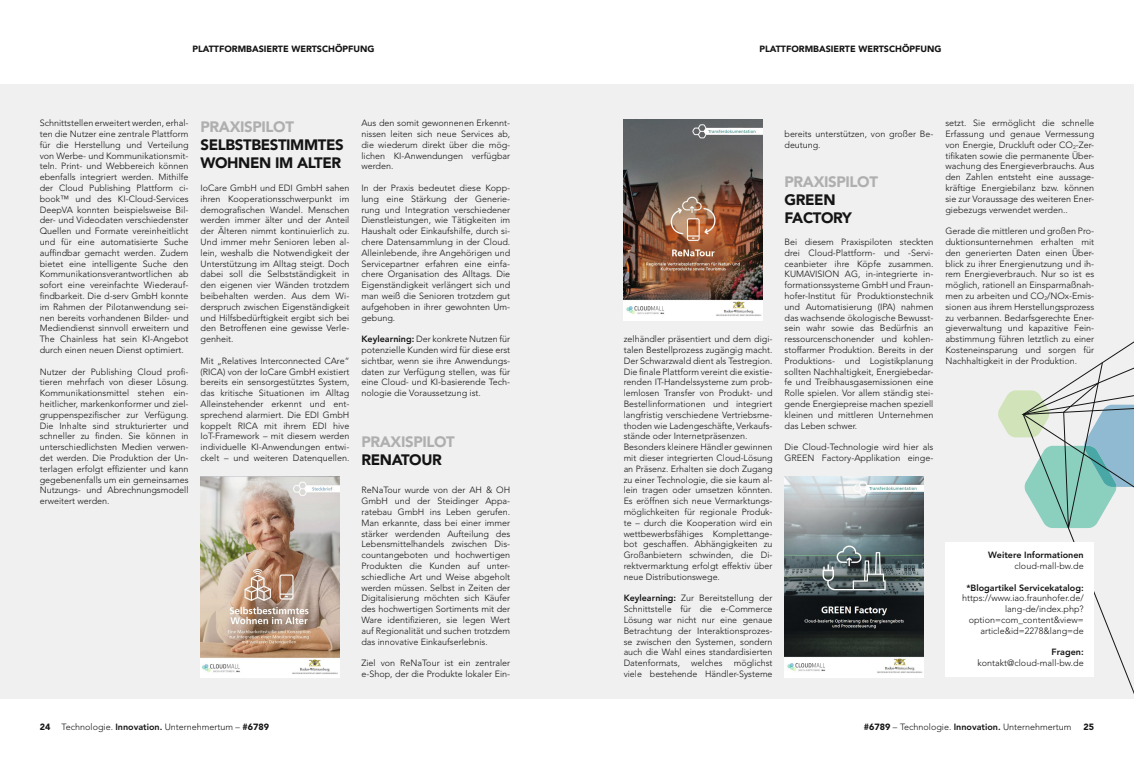
<style>
.page{position:relative;width:1134px;height:757px;background:#fff}
.page>*{position:absolute;margin:0;border:0;box-sizing:border-box;transform-origin:0 0}
.t1{font:900 15px/18px "Avenir LT";letter-spacing:-.025em;color:#131413}
.t2{font:900 15px "Avenir LT";letter-spacing:-.025em;color:#afafb0}
.t3{font:300 9px/10.8px "Avenir LT";color:#131413;text-align:justify}
.t4{font:900 9px "Avenir LT";color:#131413}
.t5{font:800 9px "Avenir LT";color:#131413}
.s1{font-weight:800}
.s2{font-weight:900}
</style>
<div class="page">
<div style="left:0;top:84px;width:1134px;height:614px;background:#f0f0f0"></div>
<img style="left:201px;top:476px;width:138px;height:201px">
<img style="left:624px;top:120px;width:139px;height:200px">
<img style="left:784px;top:476px;width:139px;height:201px">
<svg style="left:1023px;top:530px;width:111px;height:169px"></svg>
<svg style="left:998px;top:341px;width:136px;height:189px"></svg>
<div style="left:945px;top:542px;width:149px;height:135px;background:#fff"></div>
<p class="t4" style="left:192px;top:44px;width:184px">PLATTFORMBASIERTE WERTSCHÖPFUNG</p>
<p class="t4" style="left:759px;top:44px;width:184px">PLATTFORMBASIERTE WERTSCHÖPFUNG</p>
<p class="t3" style="left:40px;top:118px;width:150px">Schnittstellen erweitert werden, erhal&shy;ten die Nutzer eine zentrale Plattform für die Herstellung und Verteilung von Werbe- und Kommunikationsmit&shy;teln. Print- und Webbereich können ebenfalls integriert werden. Mithilfe der Cloud Publishing Plattform ci&shy;book™ und des KI-Cloud-Services DeepVA konnten beispielsweise Bil&shy;der- und Videodaten verschiedenster Quellen und Formate vereinheitlicht und für eine automatisierte Suche auffindbar gemacht werden. Zudem bietet eine intelligente Suche den Kommunikationsverantwortlichen ab sofort eine vereinfachte Wiederauf&shy;findbarkeit. Die d-serv GmbH konnte im Rahmen der Pilotanwendung sei&shy;nen bereits vorhandenen Bilder- und Mediendienst sinnvoll erweitern und The Chainless hat sein KI-Angebot durch einen neuen Dienst optimiert.</p>
<p class="t3" style="left:40px;top:366px;width:150px">Nutzer der Publishing Cloud profi&shy;tieren mehrfach von dieser Lösung.<br>Kommunikationsmittel stehen ein&shy;heitlicher, markenkonformer und ziel&shy;gruppenspezifischer zur Verfügung.<br>Die Inhalte sind strukturierter und schneller zu finden. Sie können in unterschiedlichsten Medien verwen&shy;det werden. Die Produktion der Un&shy;terlagen erfolgt effizienter und kann gegebenenfalls um ein gemeinsames Nutzungs- und Abrechnungsmodell erweitert werden.</p>
<h1 class="t2" style="left:201px;top:117px;width:95px">PRAXISPILOT</h1>
<h1 class="t1" style="left:201px;top:135px;width:145px">SELBSTBESTIMMTES<br>WOHNEN IM ALTER</h1>
<p class="t3" style="left:201px;top:182px;width:150px">IoCare GmbH und EDI GmbH sahen ihren Kooperationsschwerpunkt im demografischen Wandel. Menschen werden immer älter und der Anteil der Älteren nimmt kontinuierlich zu.<br>Und immer mehr Senioren leben al&shy;lein, weshalb die Notwendigkeit der Unterstützung im Alltag steigt. Doch dabei soll die Selbstständigkeit in den eigenen vier Wänden trotzdem beibehalten werden. Aus dem Wi&shy;derspruch zwischen Eigenständigkeit und Hilfsbedürftigkeit ergibt sich bei den Betroffenen eine gewisse Verle&shy;genheit.</p>
<p class="t3" style="left:201px;top:355px;width:150px">Mit „Relatives Interconnected CAre“ (RICA) von der IoCare GmbH existiert bereits ein sensorgestütztes System, das kritische Situationen im Alltag Alleinstehender erkennt und ent&shy;sprechend alarmiert. Die EDI GmbH koppelt RICA mit ihrem EDI hive IoT-Framework – mit diesem werden individuelle KI-Anwendungen entwi&shy;ckelt – und weiteren Datenquellen.</p>
<p class="t3" style="left:361px;top:118px;width:150px">Aus den somit gewonnenen Erkennt&shy;nissen leiten sich neue Services ab, die wiederum direkt über die mög&shy;lichen KI-Anwendungen verfügbar werden.</p>
<p class="t3" style="left:361px;top:182px;width:150px">In der Praxis bedeutet diese Kopp&shy;lung eine Stärkung der Generie&shy;rung und Integration verschiedener Dienstleistungen, wie Tätigkeiten im Haushalt oder Einkaufshilfe, durch si&shy;chere Datensammlung in der Cloud.<br>Alleinlebende, ihre Angehörigen und Servicepartner erfahren eine einfa&shy;chere Organisation des Alltags. Die Eigenständigkeit verlängert sich und man weiß die Senioren trotzdem gut aufgehoben in ihrer gewohnten Um&shy;gebung.</p>
<p class="t3" style="left:361px;top:334px;width:150px"><span class="s1">Keylearning:</span> Der konkrete Nutzen für potenzielle Kunden wird für diese erst sichtbar, wenn sie ihre Anwendungs&shy;daten zur Verfügung stellen, was für eine Cloud- und KI-basierende Tech&shy;nologie die Voraussetzung ist.</p>
<h1 class="t2" style="left:361px;top:432px;width:95px">PRAXISPILOT</h1>
<h1 class="t1" style="left:361px;top:450px;width:82px">RENATOUR</h1>
<p class="t3" style="left:361px;top:485px;width:150px">ReNaTour wurde von der AH &amp; OH GmbH und der Steidinger Appa&shy;ratebau GmbH ins Leben gerufen.<br>Man erkannte, dass bei einer immer stärker werdenden Aufteilung des Lebensmittelhandels zwischen Dis&shy;countangeboten und hochwertigen Produkten die Kunden auf unter&shy;schiedliche Art und Weise abgeholt werden müssen. Selbst in Zeiten der Digitalisierung möchten sich Käufer des hochwertigen Sortiments mit der Ware identifizieren, sie legen Wert auf Regionalität und suchen trotzdem das innovative Einkaufserlebnis.</p>
<p class="t3" style="left:361px;top:658px;width:150px">Ziel von ReNaTour ist ein zentraler e-Shop, der die Produkte lokaler Ein-</p>
<p class="t3" style="left:624px;top:334px;width:150px;text-align:left">zelhändler präsentiert und dem digi&shy;talen Bestellprozess zugängig macht.<br>Der Schwarzwald dient als Testregion.<br>Die finale Plattform vereint die existie&shy;renden IT-Handelssysteme zum prob&shy;lemlosen Transfer von Produkt- und Bestellinformationen und integriert langfristig verschiedene Vertriebsme&shy;thoden wie Ladengeschäfte, Verkaufs&shy;stände oder Internetpräsenzen.<br>Besonders kleinere Händler gewinnen mit dieser integrierten Cloud-Lösung an Präsenz. Erhalten sie doch Zugang zu einer Technologie, die sie kaum al&shy;lein tragen oder umsetzen könnten.<br>Es eröffnen sich neue Vermarktungs&shy;möglichkeiten für regionale Produk&shy;te – durch die Kooperation wird ein wettbewerbsfähiges Komplettange&shy;bot geschaffen. Abhängigkeiten zu Großanbietern schwinden, die Di&shy;rektvermarktung erfolgt effektiv über neue Distributionswege.</p>
<p class="t3" style="left:624px;top:593px;width:150px"><span class="s1">Keylearning:</span> Zur Bereitstellung der Schnittstelle für die e-Commerce Lösung war nicht nur eine genaue Betrachtung der Interaktionsprozes&shy;se zwischen den Systemen, sondern auch die Wahl eines standardisierten Datenformats,</p>
<p class="t3" style="left:624px;top:658px;width:150px;text-align:right">möglichst<br>viele bestehende Händler-Systeme</p>
<p class="t3" style="left:691px;top:658px;width:33px">welches</p>
<p class="t3" style="left:784px;top:128px;width:150px">bereits unterstützen, von großer Be&shy;deutung.</p>
<h1 class="t2" style="left:784px;top:173px;width:95px">PRAXISPILOT</h1>
<h1 class="t1" style="left:784px;top:191px;width:69px">GREEN<br>FACTORY</h1>
<p class="t3" style="left:784px;top:236px;width:150px">Bei diesem Praxispiloten steckten drei Cloud-Plattform- und -Servi&shy;ceanbieter ihre Köpfe zusammen.<br>KUMAVISION AG, in-integrierte in&shy;formationssysteme GmbH und Fraun&shy;hofer-Institut für Produktionstechnik und Automatisierung (IPA) nahmen das wachsende ökologische Bewusst&shy;sein wahr sowie das Bedürfnis an ressourcenschonender und kohlen&shy;stoffarmer Produktion. Bereits in der Produktions- und Logistikplanung sollten Nachhaltigkeit, Energiebedar&shy;fe und Treibhausgasemissionen eine Rolle spielen. Vor allem ständig stei&shy;gende Energiepreise machen speziell kleinen und mittleren Unternehmen das Leben schwer.</p>
<p class="t3" style="left:784px;top:442px;width:150px">Die Cloud-Technologie wird hier als<br>GREEN Factory-Applikation einge-</p>
<p class="t3" style="left:945px;top:118px;width:150px">setzt. Sie ermöglicht die schnelle Erfassung und genaue Vermessung von Energie, Druckluft oder CO<sub>2</sub>-Zer&shy;tifikaten sowie die permanente Über&shy;wachung des Energieverbrauchs. Aus den Zahlen entsteht eine aussage&shy;kräftige Energiebilanz bzw. können sie zur Voraussage des weiteren Ener&shy;giebezugs verwendet werden..</p>
<p class="t3" style="left:945px;top:226px;width:150px">Gerade die mittleren und großen Pro&shy;duktionsunternehmen erhalten mit den generierten Daten einen Über&shy;blick zu ihrer Energienutzung und ih&shy;rem Energieverbrauch. Nur so ist es möglich, rationell an Einsparmaßnah&shy;men zu arbeiten und CO<sub>2</sub>/NOx-Emis&shy;sionen aus ihrem Herstellungsprozess zu verbannen. Bedarfsgerechte Ener&shy;gieverwaltung und kapazitive Fein&shy;abstimmung führen letztlich zu einer Kosteneinsparung und sorgen für Nachhaltigkeit in der Produktion.</p>
<p class="t5" style="left:988px;top:550px;width:97px">Weitere Informationen</p>
<p class="t3" style="left:1014px;top:560px;width:71px">cloud-mall-bw.de</p>
<p class="t5" style="left:966px;top:582px;width:119px">*Blogartikel Servicekatalog:</p>
<p class="t3" style="left:962px;top:593px;width:123px;text-align:right">https://www.iao.fraunhofer.de/ lang-de/index.php? option=com_content&amp;view= article&amp;id=2278&amp;lang=de</p>
<p class="t5" style="left:1051px;top:647px;width:34px">Fragen:</p>
<p class="t3" style="left:977px;top:658px;width:108px">kontakt@cloud-mall-bw.de</p>
<p class="t3" style="left:62px;top:721px;width:209px">Technologie. <span class="s1">Innovation.</span> Unternehmertum – <span class="s2">#6789</span></p>
<p class="t3" style="left:864px;top:721px;width:209px"><span class="s2">#6789</span> – Technologie. <span class="s1">Innovation.</span> Unternehmertum</p>
<p class="t4" style="left:40px;top:721px;width:12px">24</p>
<p class="t4" style="left:1084px;top:721px;width:12px">25</p>
</div>
